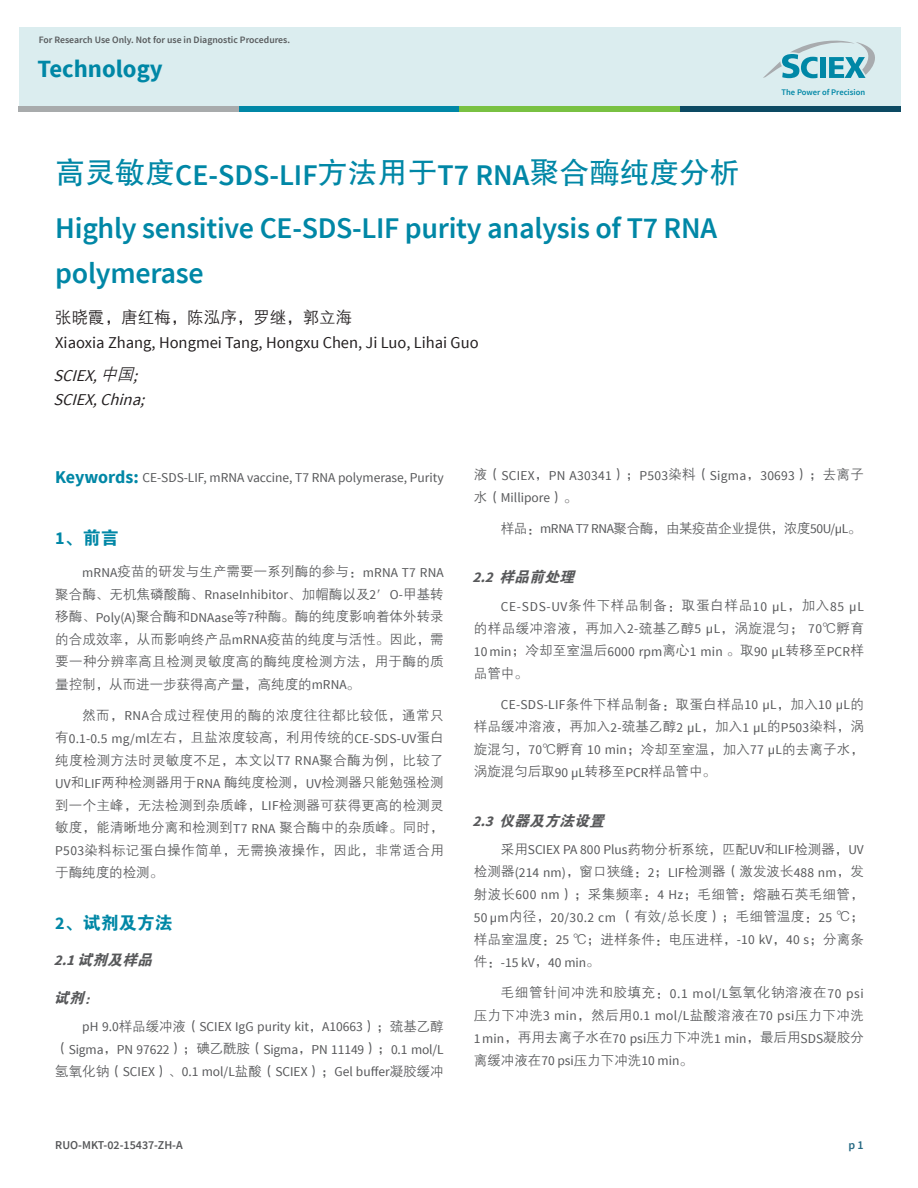
<style>
.page{position:relative;width:918px;height:1188px;background:#fff}
.page>*{position:absolute;margin:0;border:0;box-sizing:border-box;transform-origin:0 0}
.t1{font:600 30px/45px "Source Sans Pro";letter-spacing:-.01em;color:#0087a6}
.t2{font:30px "FZHTK GBK1 0";color:#0087a6}
.t3{font:700 24.75px "Source Sans Pro";color:#0087a6}
.t4{font:18px "FZDHTK GBK1 0";color:#0087a6}
.t5{font:16.5px/32.5px "Source Sans Pro";color:#231f20}
.t6{font:16.5px "FZZDXK GBK1 0";color:#231f20}
.t7{font:italic 16.5px "Source Sans Pro";color:#231f20}
.t8{font:italic 15px "FZDHTK GBK1 0";color:#57585a}
.t9{font:13.5px/22.5px "FZZDXK GBK1 0";letter-spacing:.015em;color:#57585a;text-align:justify}
.t10{font:13.5px/22.5px "Source Sans Pro";color:#57585a;text-align:justify}
.t11{font:13.5px/22.5px "Source Sans Pro";letter-spacing:.02em;color:#57585a}
.t12{font:13.5px "FZZDXK GBK1 0";letter-spacing:-.03em;color:#57585a}
.t13{font:13.5px "Source Sans Pro";letter-spacing:.05em;color:#57585a}
.t14{font:13.5px "FZZDXK GBK1 0";letter-spacing:.04em;color:#57585a}
.t15{font:600 12px "Source Sans Pro";color:#57585a}
.t16{font:600 12px "Source Sans Pro";color:#266983}
.t17{font:600 9.75px "Source Sans Pro";color:#575a5c}
.t18{font:600 8.55px "Source Sans Pro";color:#0087a6}
.s1{font-family:"Source Sans Pro";font-weight:600}
.s2{font-style:italic}
.s3{font-family:"FZZDXK GBK1 0";font-style:italic}
.s4{font-weight:700;font-size:18px;color:#0087a6}
.s5{font-family:"Source Sans Pro";font-weight:700}
.s6{font-family:"Source Sans Pro"}
.s7{font-family:"FZZDXK GBK1 0"}
</style>
<div class="page">
<div style="left:19px;top:27px;width:881px;height:84px;background:#dbedef"></div>
<div style="left:19px;top:106px;width:220px;height:5px;background:#a8abac"></div>
<div style="left:239px;top:106px;width:220px;height:5px;background:#0087a6"></div>
<div style="left:459px;top:106px;width:221px;height:5px;background:#79c142"></div>
<div style="left:680px;top:106px;width:220px;height:5px;background:#0c4a63"></div>
<svg style="left:763px;top:41px;width:112px;height:37px"></svg>
<p class="t17" style="left:39px;top:33px;width:253px">For Research Use Only. Not for use in Diagnostic Procedures.</p>
<h2 class="t3" style="left:38px;top:53px;width:126px">Technology</h2>
<h1 class="t2" style="left:55px;top:156px;width:686px">高灵敏度<span class="s1">CE-SDS-LIF</span>方法用于<span class="s1">T7 RNA</span>聚合酶纯度分析</h1>
<h1 class="t1" style="left:55px;top:206px;width:663px">Highly sensitive CE-SDS-LIF purity analysis of T7 RNA polymerase</h1>
<p class="t6" style="left:55px;top:309px;width:299px">张晓霞，唐红梅，陈泓序，罗继，郭立海</p>
<p class="t5" style="left:54px;top:327px;width:427px">Xiaoxia Zhang, Hongmei Tang, Hongxu Chen, Ji Luo, Lihai Guo<br><span class="s2">SCIEX,</span><span class="s3">中国</span><span class="s2">;</span></p>
<p class="t7" style="left:54px;top:389px;width:98px">SCIEX,China;</p>
<p class="t18" style="left:782px;top:86px;width:85px">The Power of Precision</p>
<p class="t10" style="left:55px;top:467px;width:390px"><span class="s4">Keywords:</span> CE-SDS-LIF, mRNA vaccine, T7 RNA polymerase, Purity</p>
<h3 class="t4" style="left:55px;top:528px;width:65px"><span class="s5">1</span>、前言</h3>
<p class="t9" style="left:55px;top:560px;width:390px;text-indent:27px"><span class="s6">mRNA</span>疫苗的研发与生产需要一系列酶的参与：<span class="s6">mRNA T7 RNA</span>聚合酶、无机焦磷酸酶、<span class="s6">RnaseInhibitor</span>、加帽酶以及<span class="s6">2</span>′<span class="s6">O-</span>甲基转移酶、<span class="s6">Poly(A)</span>聚合酶和<span class="s6">DNAase</span>等<span class="s6">7</span>种酶。酶的纯度影响着体外转录的合成效率，从而影响终产品<span class="s6">mRNA</span>疫苗的纯度与活性。因此，需要一种分辨率高且检测灵敏度高的酶纯度检测方法，用于酶的质量控制，从而进一步获得高产量，高纯度的<span class="s6">mRNA</span>。</p>
<p class="t14" style="left:82px;top:707px;width:363px">然而，<span class="s6">RNA</span>合成过程使用的酶的浓度往往都比较低，通常只</p>
<p class="t10" style="left:55px;top:727px;width:390px"><span class="s7">有</span>0.1-0.5 mg/ml<span class="s7">左右，且盐浓度较高，利用传统的</span>CE-SDS-UV<span class="s7">蛋白</span></p>
<p class="t9" style="left:55px;top:749px;width:390px">纯度检测方法时灵敏度不足，本文以<span class="s6">T7 RNA</span>聚合酶为例，比较了<span class="s6">UV</span>和<span class="s6">LIF</span>两种检测器用于<span class="s6">RNA</span> 酶纯度检测，<span class="s6">UV</span>检测器只能勉强检测到一个主峰，无法检测到杂质峰，<span class="s6">LIF</span>检测器可获得更高的检测灵敏度，能清晰地分离和检测到<span class="s6">T7 RNA</span> 聚合酶中的杂质峰。同时，<span class="s6">P503</span>染料标记蛋白操作简单，无需换液操作，因此，非常适合用于酶纯度的检测。</p>
<h3 class="t4" style="left:55px;top:913px;width:119px"><span class="s5">2</span>、试剂及方法</h3>
<p class="t8" style="left:54px;top:951px;width:105px"><span class="s5">2.1</span>试剂及样品</p>
<p class="t8" style="left:54px;top:989px;width:51px">试剂：</p>
<p class="t10" style="left:55px;top:1016px;width:390px;text-indent:27px">pH 9.0<span class="s7">样品缓冲液（</span>SCIEX IgG purity kit<span class="s7">，</span>A10663<span class="s7">）；巯基乙醇（</span>Sigma<span class="s7">，</span>PN 97622<span class="s7">）；碘乙酰胺（</span>Sigma<span class="s7">，</span>PN 11149<span class="s7">）；</span>0.1 mol/L<span class="s7">氢氧化钠（</span>SCIEX<span class="s7">）、</span>0.1 mol/L<span class="s7">盐酸（</span>SCIEX<span class="s7">）；</span>Gel buffer<span class="s7">凝胶缓冲</span></p>
<p class="t15" style="left:55px;top:1137px;width:129px">RUO-MKT-02-15437-ZH-A</p>
<p class="t11" style="left:474px;top:464px;width:391px"><span class="s7">液（</span>SCIEX<span class="s7">，</span>PN A30341<span class="s7">）；</span>P503<span class="s7">染料（</span>Sigma<span class="s7">，</span>30693<span class="s7">）；去离子水（</span>Millipore<span class="s7">）。</span></p>
<p class="t12" style="left:501px;top:521px;width:362px">样品：<span class="s6">mRNA T7 RNA</span>聚合酶，由某疫苗企业提供，浓度<span class="s6">50U/µL</span>。</p>
<p class="t8" style="left:472px;top:569px;width:108px"><span class="s5">2.2</span>样品前处理</p>
<p class="t13" style="left:501px;top:598px;width:364px">CE-SDS-UV<span class="s7">条件下样品制备：取蛋白样品</span>10 µL<span class="s7">，加入</span>85 µL</p>
<p class="t9" style="left:474px;top:617px;width:392px">的样品缓冲溶液，再加入<span class="s6">2-</span>巯基乙醇<span class="s6">5 µL</span>，涡旋混匀； <span class="s6">70</span>℃孵育</p>
<p class="t10" style="left:474px;top:640px;width:392px">10 min<span class="s7">；冷却至室温后</span>6000 rpm<span class="s7">离心</span>1 min <span class="s7">。取</span>90 µL<span class="s7">转移至</span>PCR<span class="s7">样</span></p>
<p class="t9" style="left:474px;top:662px;width:55px">品管中。</p>
<p class="t11" style="left:501px;top:694px;width:365px">CE-SDS-LIF<span class="s7">条件下样品制备：取蛋白样品</span>10 µL<span class="s7">，加入</span>10 µL<span class="s7">的</span></p>
<p class="t9" style="left:474px;top:716px;width:392px">样品缓冲溶液，再加入<span class="s6">2-</span>巯基乙醇<span class="s6">2 µL</span>，加入<span class="s6">1 µL</span>的<span class="s6">P503</span>染料，涡旋混匀，<span class="s6">70</span>℃孵育 <span class="s6">10 min</span>；冷却至室温，加入<span class="s6">77 µL</span>的去离子水，涡旋混匀后取<span class="s6">90 µL</span>转移至<span class="s6">PCR</span>样品管中。</p>
<p class="t8" style="left:472px;top:812px;width:138px"><span class="s5">2.3</span>仪器及方法设置</p>
<p class="t10" style="left:501px;top:839px;width:365px"><span class="s7">采用</span>SCIEX PA 800 Plus<span class="s7">药物分析系统，匹配</span>UV<span class="s7">和</span>LIF<span class="s7">检测器，</span>UV</p>
<p class="t9" style="left:474px;top:861px;width:392px">检测器<span class="s6">(214 nm)</span>，窗口狭缝：<span class="s6">2</span>；<span class="s6">LIF</span>检测器（激发波长<span class="s6">488 nm</span>，发射波长<span class="s6">600 nm</span>）；采集频率：<span class="s6">4 Hz</span>；毛细管：熔融石英毛细管，<span class="s6">50 µm</span>内径，<span class="s6">20/30.2 cm</span> （有效<span class="s6">/</span>总长度）；毛细管温度：<span class="s6">25</span> ℃；样品室温度：<span class="s6">25</span> ℃；进样条件：电压进样，<span class="s6">-10 kV</span>，<span class="s6">40 s</span>；分离条</p>
<p class="t10" style="left:474px;top:951px;width:127px"><span class="s7">件：</span>-15 kV<span class="s7">，</span>40 min<span class="s7">。</span></p>
<p class="t9" style="left:474px;top:982px;width:392px;text-indent:27px">毛细管针间冲洗和胶填充：<span class="s6">0.1 mol/L</span>氢氧化钠溶液在<span class="s6">70 psi</span>压力下冲洗<span class="s6">3 min</span>，然后用<span class="s6">0.1 mol/L</span>盐酸溶液在<span class="s6">70 psi</span>压力下冲洗<span class="s6">1 min</span>，再用去离子水在<span class="s6">70 psi</span>压力下冲洗<span class="s6">1 min</span>，最后用<span class="s6">SDS</span>凝胶分离缓冲液在<span class="s6">70 psi</span>压力下冲洗<span class="s6">10 min</span>。</p>
<p class="t16" style="left:848px;top:1137px;width:17px">p 1</p>
</div>
